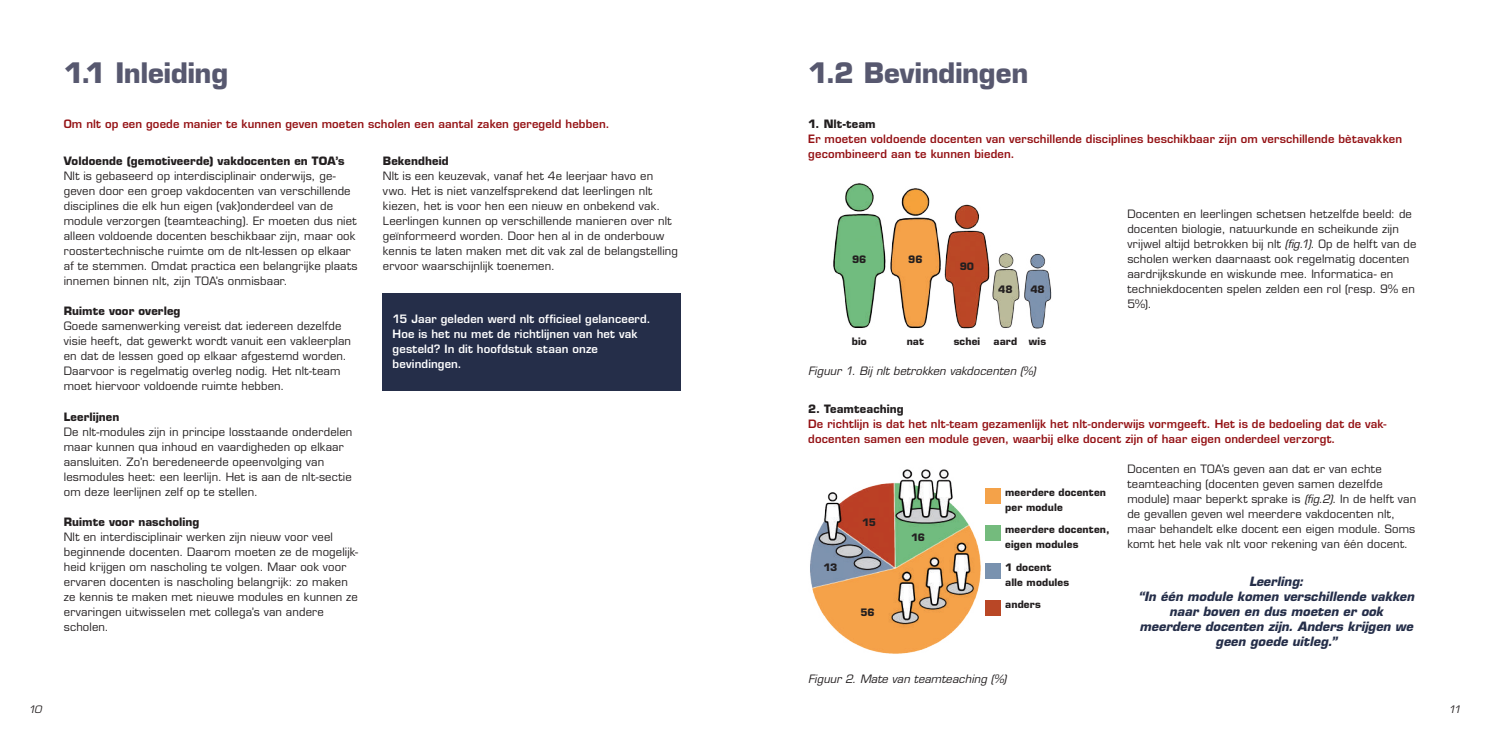
<style>
.page{position:relative;width:1489px;height:745px;background:#fff}
.page>*{position:absolute;margin:0;border:0;box-sizing:border-box;transform-origin:0 0}
.t1{font:700 27.5px "Eurostile";letter-spacing:-.005em;color:#57586f}
.t2{font:italic 700 12.5px/15px "Eurostile";letter-spacing:.005em;color:#252e49;text-align:center}
.t3{font:11.25px/15px "Eurostile";letter-spacing:.01em;color:#231f20}
.t4{font:600 11.25px/15px "Eurostile";letter-spacing:.01em;color:#941114}
.t5{font:700 11.25px "Eurostile";letter-spacing:.01em;color:#231f20}
.t6{font:600 11.25px/15px "Eurostile";letter-spacing:.01em;color:#fff}
.t7{font:italic 11.25px "Eurostile";letter-spacing:.01em;color:#231f20}
.t8{font:700 10px/15px "Eurostile";letter-spacing:.015em;color:#231f20}
.t9{font:italic 10px "Eurostile";color:#231f20}
.s1{font-style:italic}
</style>
<div class="page">
<div style="left:382px;top:293px;width:298px;height:97px;background:#252e49"></div>
<img style="left:833px;top:183px;width:219px;height:146px">
<img style="left:810px;top:469px;width:171px;height:184px">
<div style="left:985px;top:488px;width:15px;height:15px;background:#f4a249"></div>
<div style="left:985px;top:525px;width:15px;height:15px;background:#74bb7d"></div>
<div style="left:985px;top:563px;width:15px;height:15px;background:#7992af"></div>
<div style="left:985px;top:600px;width:15px;height:15px;background:#b94726"></div>
<h1 class="t1" style="left:64px;top:55px;width:166px">1.1 Inleiding</h1>
<p class="t4" style="left:64px;top:116px;width:547px">Om nlt op een goede manier te kunnen geven moeten scholen een aantal zaken geregeld hebben.</p>
<p class="t5" style="left:64px;top:154px;width:282px">Voldoende (gemotiveerde) vakdocenten en TOA’s</p>
<p class="t3" style="left:64px;top:168px;width:295px">Nlt is gebaseerd op interdisciplinair onderwijs, ge&shy;geven door een groep vakdocenten van verschillende disciplines die elk hun eigen (vak)onderdeel van de module verzorgen (teamteaching). Er moeten dus niet alleen voldoende docenten beschikbaar zijn, maar ook roostertechnische ruimte om de nlt-lessen op elkaar af te stemmen. Omdat practica een belangrijke plaats innemen binnen nlt, zijn TOA’s onmisbaar.</p>
<p class="t5" style="left:64px;top:304px;width:118px">Ruimte voor overleg</p>
<p class="t3" style="left:64px;top:318px;width:289px">Goede samenwerking vereist dat iedereen dezelfde visie heeft, dat gewerkt wordt vanuit een vakleerplan en dat de lessen goed op elkaar afgestemd worden.<br>Daarvoor is regelmatig overleg nodig. Het nlt-team moet hiervoor voldoende ruimte hebben.</p>
<p class="t5" style="left:64px;top:409px;width:57px">Leerlijnen</p>
<p class="t3" style="left:64px;top:423px;width:290px">De nlt-modules zijn in principe losstaande onderdelen maar kunnen qua inhoud en vaardigheden op elkaar aansluiten. Zo’n beredeneerde opeenvolging van lesmodules heet: een leerlijn. Het is aan de nlt-sectie om deze leerlijnen zelf op te stellen.</p>
<p class="t5" style="left:64px;top:514px;width:137px">Ruimte voor nascholing</p>
<p class="t3" style="left:64px;top:528px;width:296px">Nlt en interdisciplinair werken zijn nieuw voor veel beginnende docenten. Daarom moeten ze de mogelijk&shy;heid krijgen om nascholing te volgen. Maar ook voor ervaren docenten is nascholing belangrijk: zo maken ze kennis te maken met nieuwe modules en kunnen ze ervaringen uitwisselen met collega’s van andere scholen.</p>
<p class="t5" style="left:383px;top:154px;width:67px">Bekendheid</p>
<p class="t3" style="left:383px;top:168px;width:296px">Nlt is een keuzevak, vanaf het 4e leerjaar havo en vwo. Het is niet vanzelfsprekend dat leerlingen nlt kiezen, het is voor hen een nieuw en onbekend vak.<br>Leerlingen kunnen op verschillende manieren over nlt geïnformeerd worden. Door hen al in de onderbouw kennis te laten maken met dit vak zal de belangstelling ervoor waarschijnlijk toenemen.</p>
<p class="t6" style="left:392px;top:311px;width:260px">15 Jaar geleden werd nlt officieel gelanceerd.<br>Hoe is het nu met de richtlijnen van het vak gesteld? In dit hoofdstuk staan onze bevindingen.</p>
<h1 class="t1" style="left:808px;top:55px;width:221px">1.2 Bevindingen</h1>
<p class="t5" style="left:808px;top:116px;width:69px">1. Nlt-team</p>
<p class="t4" style="left:808px;top:131px;width:595px">Er moeten voldoende docenten van verschillende disciplines beschikbaar zijn om verschillende bètavakken gecombineerd aan te kunnen bieden.</p>
<p class="t8" style="left:852px;top:251px;width:16px">96</p>
<p class="t8" style="left:908px;top:251px;width:16px">96</p>
<p class="t8" style="left:959px;top:259px;width:16px">90</p>
<p class="t8" style="left:998px;top:281px;width:16px">48</p>
<p class="t8" style="left:1030px;top:281px;width:16px">48</p>
<p class="t8" style="left:851px;top:334px;width:17px">bio</p>
<p class="t8" style="left:953px;top:334px;width:28px">schei</p>
<p class="t8" style="left:906px;top:334px;width:19px">nat</p>
<p class="t8" style="left:993px;top:334px;width:54px">aard wis</p>
<p class="t7" style="left:808px;top:364px;width:229px">Figuur 1. Bij nlt betrokken vakdocenten (%)</p>
<p class="t3" style="left:1127px;top:206px;width:291px">Docenten en leerlingen schetsen hetzelfde beeld: de docenten biologie, natuurkunde en scheikunde zijn vrijwel altijd betrokken bij nlt <span class="s1">(fig.1)</span>. Op de helft van de scholen werken daarnaast ook regelmatig docenten aardrijkskunde en wiskunde mee. Informatica- en techniekdocenten spelen zelden een rol (resp. 9% en 5%).</p>
<p class="t5" style="left:808px;top:401px;width:97px">2. Teamteaching</p>
<p class="t4" style="left:808px;top:416px;width:579px">De richtlijn is dat het nlt-team gezamenlijk het nlt-onderwijs vormgeeft. Het is de bedoeling dat de vak&shy;docenten samen een module geven, waarbij elke docent zijn of haar eigen onderdeel verzorgt.</p>
<p class="t8" style="left:823px;top:559px;width:15px">13</p>
<p class="t8" style="left:862px;top:514px;width:15px">15</p>
<p class="t8" style="left:860px;top:604px;width:16px">56</p>
<p class="t8" style="left:911px;top:529px;width:15px">16</p>
<p class="t8" style="left:1005px;top:484px;width:102px">meerdere docenten per module</p>
<p class="t8" style="left:1005px;top:521px;width:106px">meerdere docenten, eigen modules</p>
<p class="t8" style="left:1005px;top:559px;width:66px">1 docent alle modules</p>
<p class="t8" style="left:1005px;top:596px;width:37px">anders</p>
<p class="t7" style="left:808px;top:672px;width:199px">Figuur 2. Mate van teamteaching (%)</p>
<p class="t3" style="left:1127px;top:461px;width:290px">Docenten en TOA’s geven aan dat er van echte teamteaching (docenten geven samen dezelfde module) maar beperkt sprake is <span class="s1">(fig.2)</span>. In de helft van de gevallen geven wel meerdere vakdocenten nlt, maar behandelt elke docent een eigen module. Soms komt het hele vak nlt voor rekening van één docent.</p>
<p class="t2" style="left:1138px;top:573px;width:277px">Leerling:<br>“In één module komen verschillende vakken naar boven en dus moeten er ook meerdere docenten zijn. Anders krijgen we geen goede uitleg.”</p>
<p class="t9" style="left:28px;top:703px;width:15px">10</p>
<p class="t9" style="left:1448px;top:703px;width:14px">11</p>
</div>
